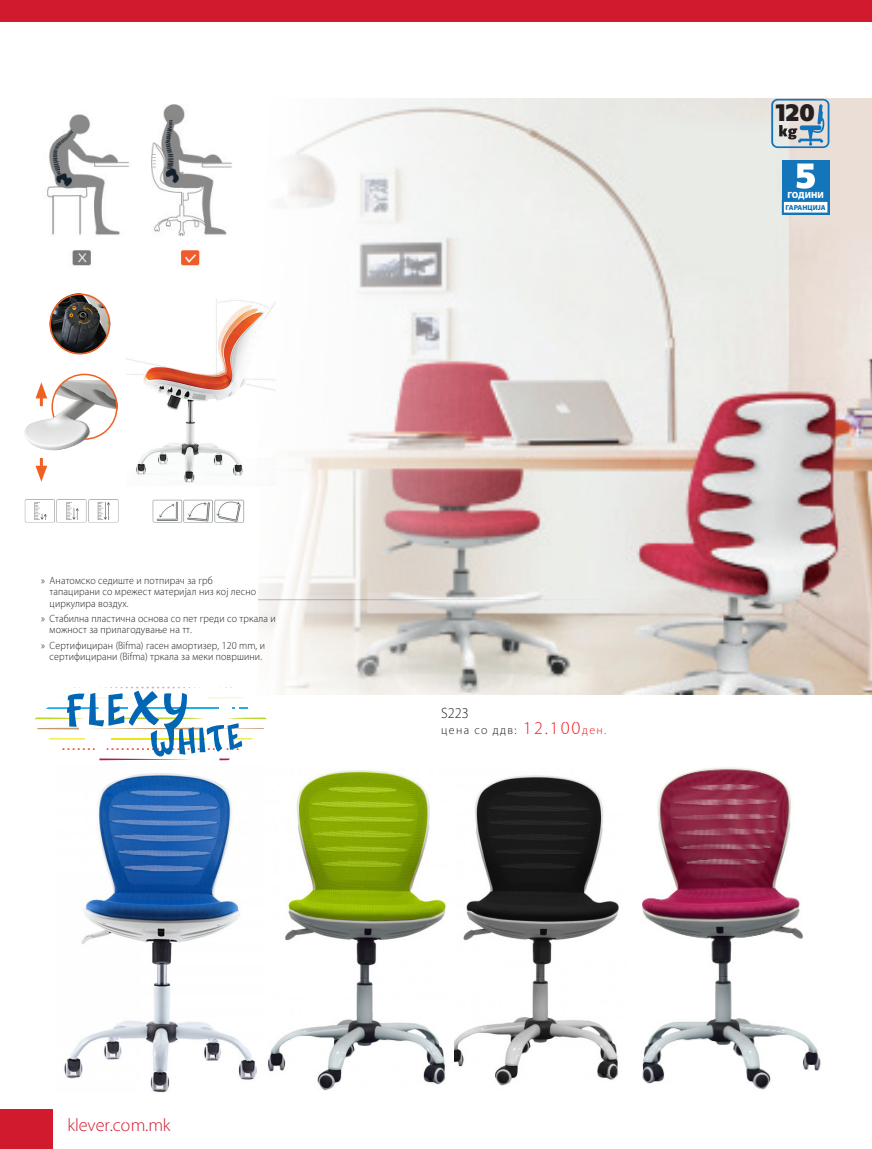
<style>
.page{position:relative;width:872px;height:1149px;background:#fff}
.page>*{position:absolute;margin:0;border:0;box-sizing:border-box;transform-origin:0 0}
.t1{font:900 23.7px "Cormac";color:#231f20}
.t2{font:300 18px "Cleanvertising";color:#d21a2f}
.Art_Nomer_33{font:300 15px "Cleanvertising";color:#231f20;scale:.95 1}
.t3{font:300 12px "Cleanvertising";letter-spacing:.11em;color:#231f20}
.t4{font:300 10.5px/11.2px "Cleanvertising";letter-spacing:.015em;color:#231f20;scale:.95 1}
.t5{font:900 9px "Cleanvertising";color:#fff}
.t6{font:900 7.2px "Cleanvertising";color:#1376ba}
.s1{font-size:18px;color:#ee1d23}
.s2{color:#ee1d23}
</style>
<div class="page">
<div style="left:0;top:0;width:872px;height:22px;background:#d21a2f"></div>
<div style="left:0;top:1108px;width:52px;height:40px;background:#d21a2f"></div>
<svg style="left:34px;top:686px;width:233px;height:74px"></svg>
<img style="left:24px;top:499px;width:95px;height:24px">
<img style="left:47px;top:104px;width:185px;height:162px">
<img style="left:126px;top:299px;width:131px;height:184px">
<img style="left:152px;top:499px;width:92px;height:24px">
<svg style="left:36px;top:458px;width:11px;height:23px"></svg>
<img style="left:50px;top:293px;width:61px;height:62px">
<div style="left:49px;top:293px;width:61px;height:61px;border:2px solid #f26021;border-radius:50%"></div>
<img style="left:24px;top:376px;width:94px;height:75px">
<div style="left:51px;top:373px;width:67px;height:66px;border:2px solid #f26021;border-radius:50%"></div>
<hr style="left:40px;top:392px;width:3px;height:14px;background:#f26021">
<svg style="left:36px;top:382px;width:11px;height:16px"></svg>
<img style="left:642px;top:767px;width:179px;height:323px">
<img style="left:454px;top:775px;width:165px;height:311px">
<img style="left:268px;top:770px;width:179px;height:320px">
<img style="left:64px;top:773px;width:193px;height:320px">
<img style="left:257px;top:99px;width:615px;height:595px">
<svg style="left:771px;top:99px;width:58px;height:49px;background:#afbfcb"></svg>
<div style="left:782px;top:160px;width:47px;height:54px;background:#1376ba"></div>
<svg style="left:783px;top:201px;width:45px;height:12px"></svg>
<svg style="left:796px;top:163px;width:19px;height:25px"></svg>
<p class="t4" style="left:50px;top:575px;width:219px;text-indent:-9px">» Анатомско седиште и потпирач за грб тапацирани со мрежест материјал низ кој лесно циркулира воздух.</p>
<p class="t4" style="left:50px;top:613px;width:239px;text-indent:-9px">» Стабилна пластична основа со пет греди со тркала и можност за прилагодување на тт.</p>
<p class="t4" style="left:41px;top:639px;width:237px;text-align:center">» Сертифициран (Bifma) гасен амортизер, 120 mm, и сертифицирани (Bifma) тркала за меки површини.</p>
<h2 class="t2" style="left:68px;top:1114px;width:104px">klever.com.mk</h2>
<p class="Art_Nomer_33" style="left:441px;top:703px;width:30px">S223</p>
<p class="t3" style="left:441px;top:723px;width:166px">цена со ддв: <span class="s1">12.100</span><span class="s2">ден.</span></p>
<h1 class="t1" style="left:775px;top:97px;width:41px">120</h1>
<p class="t5" style="left:787px;top:187px;width:38px">ГОДИНИ</p>
<p class="t6" style="left:785px;top:201px;width:42px">ГАРАНЦИЈА</p>
</div>
